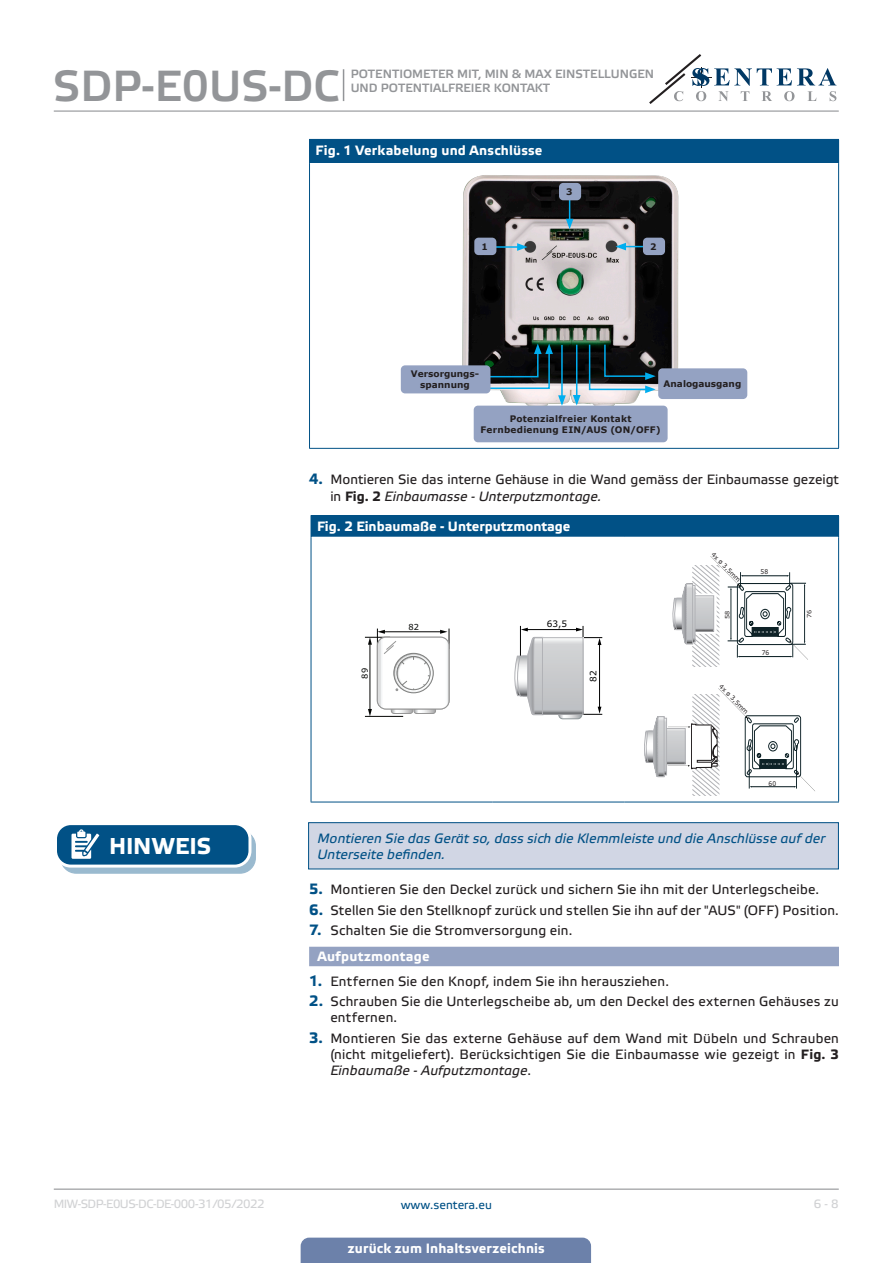
<style>
.page{position:relative;width:893px;height:1263px;background:#fff}
.page>*{position:absolute;margin:0;border:0;box-sizing:border-box;transform-origin:0 0}
.t1{font:43.5px "Etelka Medium Pro";color:#939598}
.t2{font:700 22.95px "Etelka Text Pro";color:#fff}
.t3{font:13.5px/16.2px "Etelka Text Pro";letter-spacing:.015em;color:#231f20}
.attention{font:italic 13.5px "Etelka Text Pro";letter-spacing:.01em;color:#015186}
.head-table{font:700 13.5px "Etelka Text Pro";color:#fff}
.table_text{font:700 13.5px "Etelka Text Pro";letter-spacing:.015em;color:#fff}
.Number-roman{font:700 13.5px "Etelka Text Pro";letter-spacing:.02em;color:#fff}
.t4{font:12px/14.4px "Etelka Medium Pro";color:#939598}
.t5{font:12px "Etelka Text Pro";letter-spacing:-.045em;color:#d1d2d4}
.t6{font:12px "Etelka Text Pro";color:#015186}
.table_text-2{font:700 9px/10.8px "Verdana";letter-spacing:.02em;color:#231f20;text-align:center}
.table_text-3{font:700 9px/10.8px "Verdana";color:#231f20;text-align:center}
.t7{font:9px "Verdana";color:#000}
.t8{font:8.25px "Verdana";color:#040503}
.t9{font:6.6px "Verdana";color:#231f20;scale:.91 1}
.t10{font:6.3px "Verdana";color:#231f20}
.t11{font:6px "Verdana";color:#231f20;scale:1.1 1}
.s1{font-weight:700;font-size:15px;color:#015186}
.s2{font-weight:700}
.s3{font-style:italic}
</style>
<div class="page">
<hr style="left:54px;top:111px;width:785px;height:1px;background:#939598">
<hr style="left:54px;top:1188px;width:785px;height:2px;background:#939598">
<svg style="left:649px;top:54px;width:187px;height:50px"></svg>
<div style="left:301px;top:1237px;width:290px;height:26px;background:#6c81aa"></div>
<hr style="left:343px;top:69px;width:1px;height:32px;background:#939598">
<div style="left:309px;top:139px;width:530px;height:24px;background:#015186"></div>
<hr style="left:309px;top:163px;width:1px;height:285px;background:#015186">
<hr style="left:838px;top:163px;width:1px;height:285px;background:#015186">
<hr style="left:309px;top:448px;width:530px;height:1px;background:#015186">
<img style="left:462px;top:175px;width:217px;height:238px">
<div style="left:401px;top:365px;width:89px;height:28px;background:#94a2c2;border-radius:4px"></div>
<div style="left:658px;top:368px;width:89px;height:31px;background:#94a2c2;border-radius:4px"></div>
<div style="left:474px;top:406px;width:194px;height:36px;background:#94a2c2;border-radius:4px"></div>
<svg style="left:439px;top:343px;width:127px;height:63px"></svg>
<hr style="left:576px;top:345px;width:1px;height:52px;background:#00aeef">
<svg style="left:573px;top:395px;width:8px;height:10px"></svg>
<svg style="left:588px;top:343px;width:68px;height:50px;background:#35454b"></svg>
<hr style="left:482px;top:246px;width:37px;height:2px;background:#00aeef">
<svg style="left:517px;top:243px;width:11px;height:8px"></svg>
<hr style="left:569px;top:183px;width:1px;height:38px;background:#00aeef">
<svg style="left:566px;top:219px;width:7px;height:10px"></svg>
<hr style="left:624px;top:246px;width:37px;height:1px;background:#00aeef">
<svg style="left:615px;top:243px;width:11px;height:7px"></svg>
<div style="left:474px;top:238px;width:22px;height:17px;background:#94a2c2;border-radius:4px"></div>
<div style="left:559px;top:183px;width:22px;height:17px;background:#94a2c2;border-radius:4px"></div>
<div style="left:643px;top:238px;width:22px;height:17px;background:#94a2c2;border-radius:4px"></div>
<div style="left:311px;top:515px;width:528px;height:22px;background:#015186"></div>
<hr style="left:311px;top:537px;width:1px;height:265px;background:#015186">
<hr style="left:838px;top:537px;width:1px;height:265px;background:#015186">
<hr style="left:311px;top:802px;width:182px;height:1px;background:#015186">
<hr style="left:493px;top:802px;width:132px;height:1px;background:#015186">
<hr style="left:625px;top:802px;width:214px;height:1px;background:#015186">
<hr style="left:365px;top:716px;width:38px;height:1px;background:#040503">
<svg style="left:365px;top:628px;width:85px;height:88px"></svg>
<div style="left:558px;top:710px;width:24px;height:9px;border:1px solid #8e9698;border-radius:4px"></div>
<hr style="left:520px;top:626px;width:1px;height:50px;background:#000">
<hr style="left:526px;top:629px;width:51px;height:1px;background:#000">
<hr style="left:599px;top:644px;width:1px;height:64px;background:#000">
<svg style="left:559px;top:707px;width:43px;height:12px"></svg>
<svg style="left:576px;top:626px;width:26px;height:19px"></svg>
<svg style="left:514px;top:628px;width:30px;height:88px"></svg>
<svg style="left:544px;top:639px;width:37px;height:74px;background:#c8cacc"></svg>
<div style="left:542px;top:637px;width:41px;height:78px;border:1px solid #b1b2b6"></div>
<svg style="left:644px;top:688px;width:171px;height:108px"></svg>
<svg style="left:672px;top:556px;width:136px;height:111px"></svg>
<div style="left:309px;top:823px;width:529px;height:46px;background:#d1d6e4"></div>
<div style="left:308px;top:822px;width:531px;height:47px;border:1px solid #015186"></div>
<svg style="left:61px;top:831px;width:194px;height:42px"></svg>
<div style="left:60px;top:830px;width:196px;height:44px;border:1px solid #015186;border-radius:15px"></div>
<div style="left:56px;top:824px;width:194px;height:42px;background:#015186;border-radius:15px"></div>
<div style="left:54px;top:822px;width:197px;height:45px;border:3px solid #fff;border-radius:15px"></div>
<svg style="left:71px;top:829px;width:34px;height:38px"></svg>
<div style="left:309px;top:947px;width:530px;height:19px;background:#94a2c2"></div>
<h1 class="t1" style="left:53px;top:62px;width:288px">SDP-E0US-DC</h1>
<p class="t4" style="left:351px;top:67px;width:305px">POTENTIOMETER MIT, MIN &amp; MAX EINSTELLUNGEN<br>UND POTENTIALFREIER KONTAKT</p>
<p class="table_text" style="left:315px;top:143px;width:228px">Fig. 1 Verkabelung und Anschlüsse</p>
<p class="table_text-2" style="left:482px;top:241px;width:8px">1</p>
<p class="table_text-2" style="left:566px;top:186px;width:8px">3</p>
<p class="table_text-2" style="left:650px;top:241px;width:8px">2</p>
<p class="table_text-3" style="left:411px;top:369px;width:70px">Versorgungs&shy;spannung</p>
<p class="table_text-3" style="left:664px;top:378px;width:79px">Analogausgang</p>
<p class="table_text-2" style="left:480px;top:413px;width:182px">Potenzialfreier Kontakt<br>Fernbedienung EIN/AUS (ON/OFF)</p>
<p class="t3" style="left:330px;top:472px;width:510px;text-indent:-21px"><span class="s1">4.</span> Montieren Sie das interne Gehäuse in die Wand gemäss der Einbaumasse gezeigt in <span class="s2">Fig. 2</span> <span class="s3">Einbaumasse - Unterputzmontage.</span></p>
<p class="head-table" style="left:317px;top:519px;width:255px">Fig. 2 Einbaumaße - Unterputzmontage</p>
<p class="t8" style="left:359px;top:679px;width:12px;rotate:-90deg">89</p>
<p class="t8" style="left:408px;top:621px;width:12px">82</p>
<p class="t7" style="left:547px;top:618px;width:22px">63,5</p>
<p class="t7" style="left:587px;top:682px;width:13px;rotate:-90deg">82</p>
<p class="t10" style="left:716px;top:550px;width:40px;rotate:45deg">4x ø 3,5mm</p>
<p class="t11" style="left:723px;top:619px;width:9px;rotate:-90deg">58</p>
<p class="t10" style="left:723px;top:682px;width:40px;rotate:45deg">4x ø 3,5mm</p>
<p class="t9" style="left:760px;top:567px;width:10px">58</p>
<p class="t9" style="left:762px;top:648px;width:10px">76</p>
<p class="t9" style="left:769px;top:779px;width:10px">60</p>
<p class="t11" style="left:805px;top:618px;width:9px;rotate:-90deg">76</p>
<p class="attention" style="left:317px;top:831px;width:509px">Montieren Sie das Gerät so, dass sich die Klemmleiste und die Anschlüsse auf der</p>
<p class="t2" style="left:109px;top:834px;width:104px">HINWEIS</p>
<p class="attention" style="left:317px;top:847px;width:129px">Unterseite befinden.</p>
<p class="t3" style="left:309px;top:882px;width:511px"><span class="s1">5.</span> Montieren Sie den Deckel zurück und sichern Sie ihn mit der Unterlegscheibe.</p>
<p class="t3" style="left:309px;top:903px;width:531px"><span class="s1">6.</span> Stellen Sie den Stellknopf zurück und stellen Sie ihn auf der "AUS" (OFF) Position.</p>
<p class="t3" style="left:309px;top:923px;width:265px"><span class="s1">7.</span> Schalten Sie die Stromversorgung ein.</p>
<p class="Number-roman" style="left:318px;top:949px;width:113px">Aufputzmontage</p>
<p class="t3" style="left:309px;top:974px;width:361px"><span class="s1">1.</span> Entfernen Sie den Knopf, indem Sie ihn herausziehen.</p>
<p class="t3" style="left:330px;top:994px;width:510px;text-indent:-21px"><span class="s1">2.</span> Schrauben Sie die Unterlegscheibe ab, um den Deckel des externen Gehäuses zu entfernen.</p>
<p class="t3" style="left:330px;top:1031px;width:510px;text-align:justify;text-indent:-21px"><span class="s1">3.</span> Montieren Sie das externe Gehäuse auf dem Wand mit Dübeln und Schrauben (nicht mitgeliefert). Berücksichtigen Sie die Einbaumasse wie gezeigt in <span class="s2">Fig. 3<br></span><span class="s3">Einbaumaße - Aufputzmontage</span>.</p>
<p class="t5" style="left:54px;top:1197px;width:212px">MIW-SDP-E0US-DC-DE-000 - 31 / 05 / 2022</p>
<p class="t6" style="left:401px;top:1198px;width:93px">www.sentera.eu</p>
<p class="t5" style="left:814px;top:1197px;width:27px">6 - 8</p>
<p class="head-table" style="left:348px;top:1240px;width:198px">zurück zum Inhaltsverzeichnis</p>
</div>
